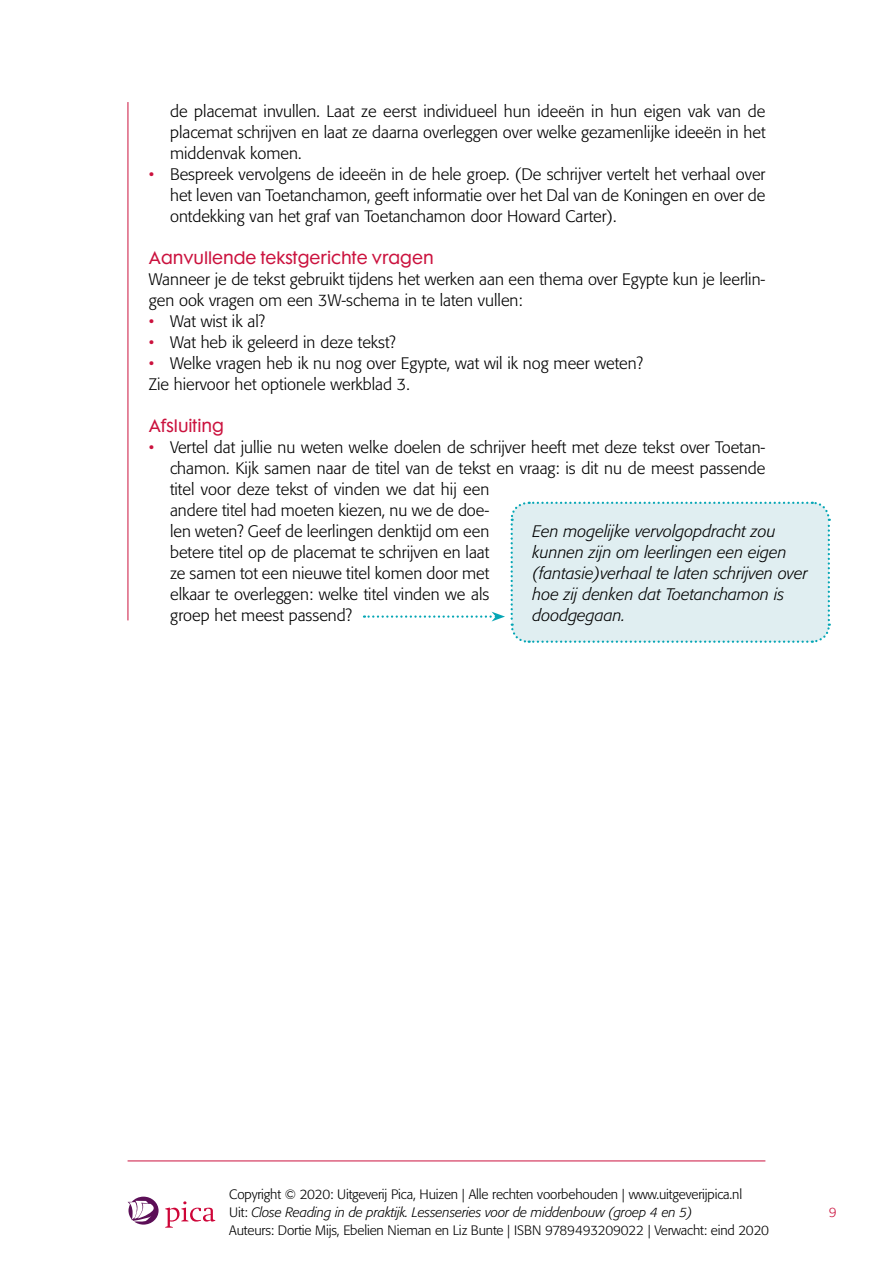
<style>
.page{position:relative;width:893px;height:1263px;background:#fff}
.page>*{position:absolute;margin:0;border:0;box-sizing:border-box;transform-origin:0 0}
.t1{font:300 16.5px/21px "Formata";color:#000}
.t2{font:italic 300 16.5px/21px "Formata";color:#000}
.t3{font:16.5px "Cg Futura Maxi Bk";color:#cb123e}
.t4{font:300 13.5px/18px "Formata";letter-spacing:-.01em;color:#000}
.t5{font:300 13.5px "Formata";color:#cb123e}
.s1{color:#cb123e}
.s2{font-style:italic}
</style>
<div class="page">
<hr style="left:128px;top:1160px;width:637px;height:1px;background:#cb123e">
<svg style="left:165px;top:1201px;width:50px;height:27px"></svg>
<svg style="left:128px;top:1196px;width:31px;height:28px"></svg>
<hr style="left:128px;top:102px;width:1px;height:518px;background:#cb123e">
<svg style="left:364px;top:501px;width:467px;height:142px"></svg>
<p class="t1" style="left:170px;top:101px;width:597px;text-align:justify">de placemat invullen. Laat ze eerst individueel hun ideeën in hun eigen vak van de placemat schrijven en laat ze daarna overleggen over welke gezamenlijke ideeën in het middenvak komen.</p>
<p class="t1" style="left:170px;top:164px;width:597px;text-align:justify;text-indent:-21px"><span class="s1">•</span> Bespreek vervolgens de ideeën in de hele groep. (De schrijver vertelt het verhaal over het leven van Toetanchamon, geeft informatie over het Dal van de Koningen en over de ontdekking van het graf van Toetanchamon door Howard Carter).</p>
<p class="t3" style="left:149px;top:248px;width:286px">Aanvullende tekstgerichte vragen</p>
<p class="t1" style="left:149px;top:269px;width:618px">Wanneer je de tekst gebruikt tijdens het werken aan een thema over Egypte kun je leerlin&shy;gen ook vragen om een 3W-schema in te laten vullen:</p>
<p class="t1" style="left:149px;top:311px;width:118px"><span class="s1">•</span> Wat wist ik al?</p>
<p class="t1" style="left:149px;top:332px;width:248px"><span class="s1">•</span> Wat heb ik geleerd in deze tekst?</p>
<p class="t1" style="left:149px;top:353px;width:496px"><span class="s1">•</span> Welke vragen heb ik nu nog over Egypte, wat wil ik nog meer weten?<br>Zie hiervoor het optionele werkblad 3.</p>
<p class="t3" style="left:149px;top:416px;width:77px">Afsluiting</p>
<p class="t1" style="left:170px;top:437px;width:597px;text-indent:-21px"><span class="s1">•</span> Vertel dat jullie nu weten welke doelen de schrijver heeft met deze tekst over Toetan&shy;chamon. Kijk samen naar de titel van de tekst en vraag: is dit nu de meest passende titel voor deze tekst of vinden we dat hij een<br>andere titel had moeten kiezen, nu we de doe-<br>len weten? Geef de leerlingen denktijd om een<br>betere titel op de placemat te schrijven en laat<br>ze samen tot een nieuwe titel komen door met<br>elkaar te overleggen: welke titel vinden we als<br>groep het meest passend?</p>
<p class="t2" style="left:533px;top:521px;width:277px">Een mogelijke vervolgopdracht zou kunnen zijn om leerlingen een eigen (fantasie)verhaal te laten schrijven over hoe zij denken dat Toetanchamon is doodgegaan.</p>
<p class="t4" style="left:229px;top:1185px;width:541px">Copyright © 2020: Uitgeverij Pica, Huizen | Alle rechten voorbehouden | www.uitgeverijpica.nl<br>Uit: <span class="s2">Close Reading in de praktijk. Lessenseries voor de middenbouw (groep 4 en 5)<br></span>Auteurs: Dortie Mijs, Ebelien Nieman en Liz Bunte | ISBN 9789493209022 | Verwacht: eind 2020</p>
<p class="t5" style="left:829px;top:1204px;width:9px">9</p>
</div>
